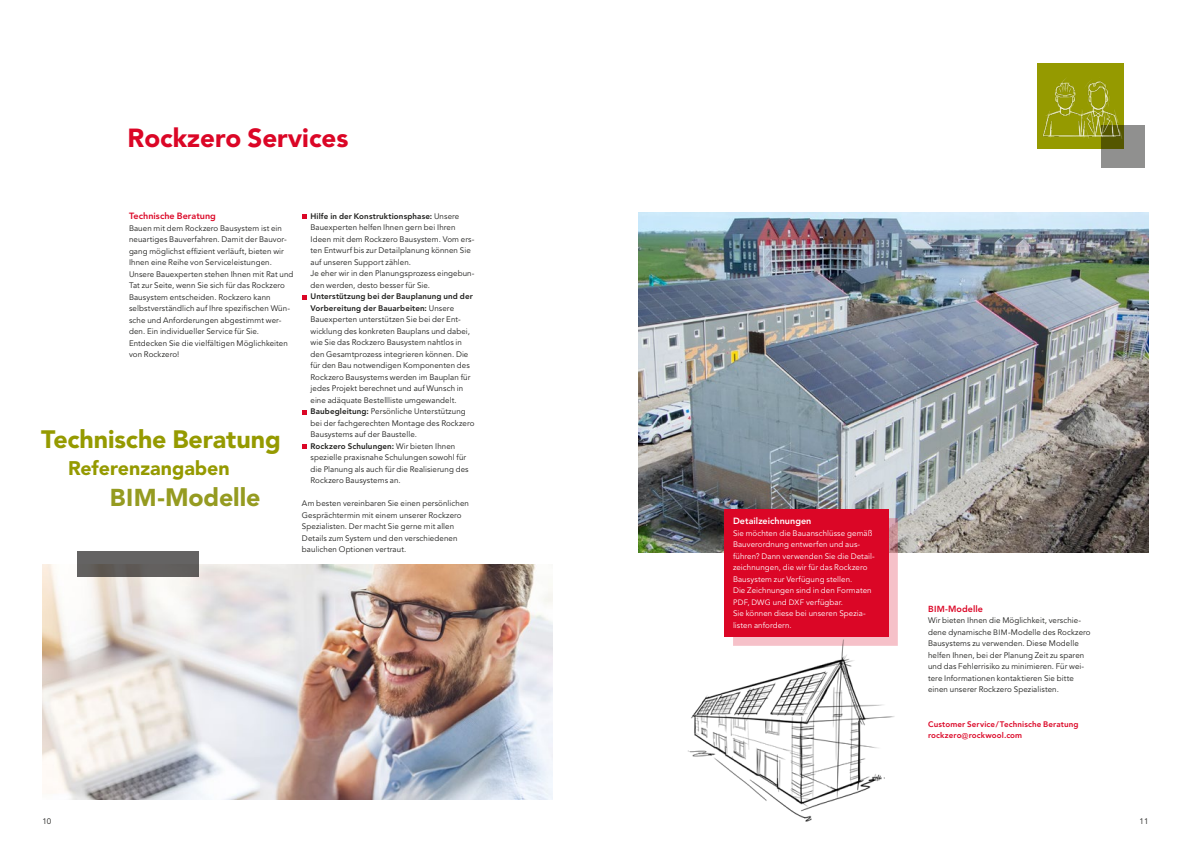
<style>
.page{position:relative;width:1191px;height:842px;background:#fff}
.page>*{position:absolute;margin:0;border:0;box-sizing:border-box;transform-origin:0 0}
.t1{font:900 26px "Avenir LT Pro";color:#db0626}
.t2{font:900 25px "Avenir LT Pro";color:#959a00}
.t3{font:900 25px "Avenir LT Pro";letter-spacing:-.005em;color:#959b21}
.t4{font:900 19.6px "Avenir LT Pro";color:#959a00}
.t5{font:800 9px "Avenir LT Pro";letter-spacing:.005em;color:#db0626}
.t6{font:800 9px "Avenir LT Pro";letter-spacing:.005em;color:#fff}
.t7{font:8px/11.5px "Avenir LT Pro";letter-spacing:.01em;color:#1d1d1b}
.t8{font:8px/11.5px "Avenir LT Pro";letter-spacing:.01em;color:#fff}
.t9{font:800 8px/11.5px "Avenir LT Pro";letter-spacing:.015em;color:#db0626}
.s1{font-size:24.2px}
.s2{font-weight:800}
.s3{font-size:7.8px}
.s4{font-size:8.7px}
.s5{font-family:"Arial Unicode MS";font-weight:400;font-size:6.8px}
</style>
<div class="page">
<img style="left:638px;top:213px;width:510px;height:340px">
<div style="left:1101px;top:126px;width:43px;height:42px;background:#90908f"></div>
<svg style="left:302px;top:214px;width:4px;height:5px"></svg>
<svg style="left:302px;top:295px;width:4px;height:4px"></svg>
<svg style="left:302px;top:410px;width:4px;height:4px"></svg>
<svg style="left:302px;top:444px;width:4px;height:5px"></svg>
<img style="left:43px;top:564px;width:510px;height:235px">
<div style="left:733px;top:518px;width:164px;height:127px;background:#db0626;opacity:.25"></div>
<div style="left:724px;top:509px;width:165px;height:128px;background:#db0626"></div>
<img style="left:688px;top:638px;width:210px;height:184px">
<img style="left:1037px;top:63px;width:100px;height:86px">
<div style="left:77px;top:551px;width:121px;height:26px;background:#646363"></div>
<h1 class="t1" style="left:128px;top:122px;width:222px">Rockzero Services</h1>
<p class="t5" style="left:129px;top:211px;width:88px">Technische Beratung</p>
<p class="t7" style="left:129px;top:223px;width:166px">Bauen mit dem Rockzero Bausystem ist ein neuartiges Bauverfahren. Damit der Bauvor&shy;gang möglichst effizient verläuft, bieten wir Ihnen eine Reihe von Serviceleistungen.<br>Unsere Bauexperten stehen Ihnen mit Rat und Tat zur Seite, wenn Sie sich für das Rockzero Bausystem entscheiden. Rockzero kann selbstverständlich auf Ihre spezifischen Wün&shy;sche und Anforderungen abgestimmt wer&shy;den. Ein individueller Service für Sie.<br>Entdecken Sie die vielfältigen Möglichkeiten von Rockzero!</p>
<h2 class="t2" style="left:41px;top:424px;width:241px">Technische Beratung</h2>
<h2 class="t3" style="left:110px;top:483px;width:152px"><span class="s1">BIM</span>-Modelle</h2>
<h3 class="t4" style="left:68px;top:456px;width:163px">Referenzangaben</h3>
<p class="t7" style="left:310px;top:210px;width:166px"><span class="s2">Hilfe in der Konstruktionsphase:</span> Unsere Bauexperten helfen Ihnen gern bei Ihren Ideen mit dem Rockzero Bausystem. Vom ers&shy;ten Entwurf bis zur Detailplanung können Sie auf unseren Support zählen.<br>Je eher wir in den Planungsprozess eingebun&shy;den werden, desto besser für Sie.</p>
<p class="t7" style="left:310px;top:291px;width:166px"><span class="s2">Unterstützung bei der Bauplanung und der Vorbereitung der Bauarbeiten:</span> Unsere Bauexperten unterstützen Sie bei der Ent&shy;wicklung des konkreten Bauplans und dabei, wie Sie das Rockzero Bausystem nahtlos in den Gesamtprozess integrieren können. Die für den Bau notwendigen Komponenten des Rockzero Bausystems werden im Bauplan für jedes Projekt berechnet und auf Wunsch in eine adäquate Bestellliste umgewandelt.<br><span class="s2">Baubegleitung:</span> Persönliche Unterstützung bei der fachgerechten Montage des Rockzero Bausystems auf der Baustelle.<br><span class="s2">Rockzero Schulungen:</span> Wir bieten Ihnen spezielle praxisnahe Schulungen sowohl für die Planung als auch für die Realisierung des Rockzero Bausystems an.</p>
<p class="t7" style="left:302px;top:498px;width:168px">Am besten vereinbaren Sie einen persönlichen Gesprächtermin mit einem unserer Rockzero Spezialisten. Der macht Sie gerne mit allen Details zum System und den verschiedenen baulichen Optionen vertraut.</p>
<p class="t6" style="left:733px;top:516px;width:80px">Detailzeichnungen</p>
<p class="t8" style="left:733px;top:527px;width:143px">Sie möchten die Bauanschlüsse gemäß Bauverordnung entwerfen und aus&shy;führen? Dann verwenden Sie die Detail&shy;zeichnungen, die wir für das Rockzero Bausystem zur Verfügung stellen.<br>Die Zeichnungen sind in den Formaten <span class="s3">PDF</span>, <span class="s3">DWG</span> und <span class="s3">DXF</span> verfügbar.<br>Sie können diese bei unseren Spezia&shy;listen anfordern.</p>
<p class="t5" style="left:928px;top:603px;width:56px"><span class="s4">BIM</span>-Modelle</p>
<p class="t7" style="left:928px;top:615px;width:164px">Wir bieten Ihnen die Möglichkeit, verschie&shy;dene dynamische <span class="s3">BIM</span>-Modelle des Rockzero Bausystems zu verwenden. Diese Modelle helfen Ihnen, bei der Planung Zeit zu sparen und das Fehlerrisiko zu minimieren. Für wei&shy;tere Informationen kontaktieren Sie bitte einen unserer Rockzero Spezialisten.</p>
<p class="t9" style="left:928px;top:718px;width:152px">Customer Service/Technische Beratung rockzero<span class="s5">@</span>rockwool.com</p>
<p class="t7" style="left:43px;top:815px;width:10px">10</p>
<p class="t7" style="left:1139px;top:815px;width:10px">11</p>
</div>
